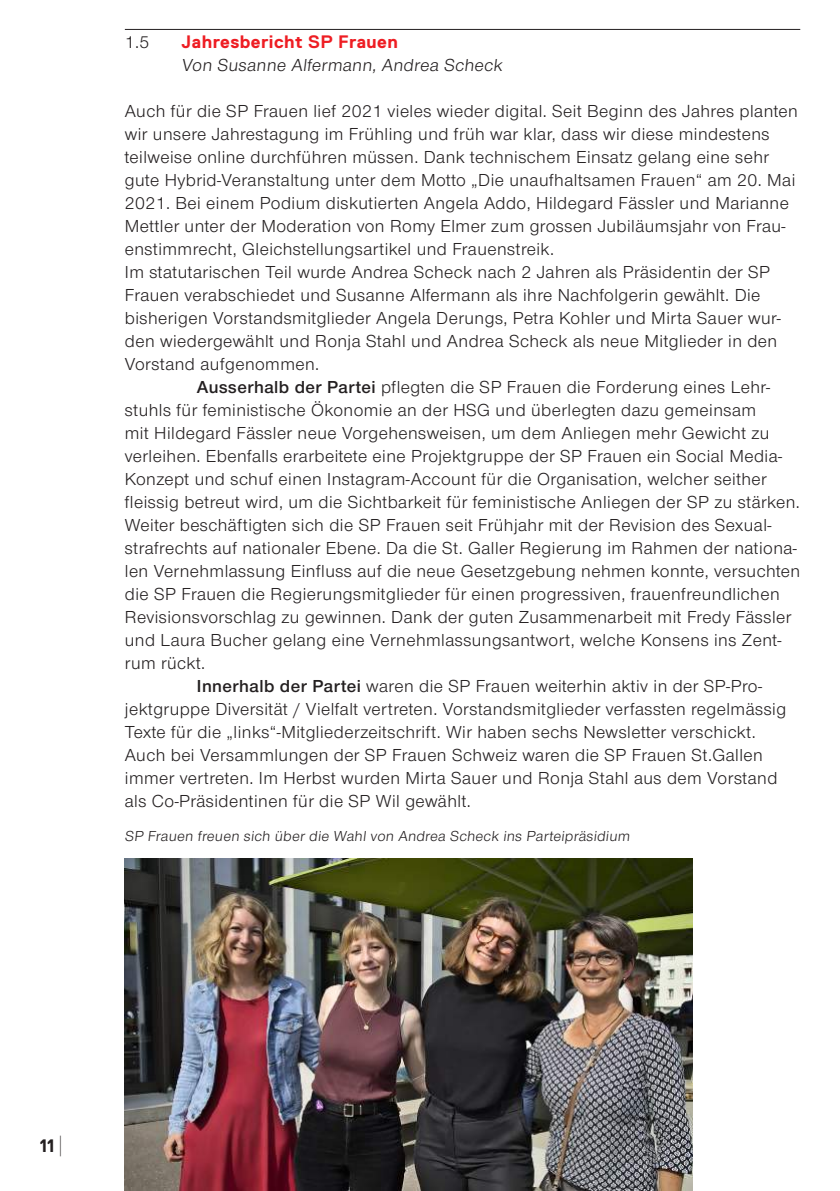
<style>
.page{position:relative;width:840px;height:1191px;background:#fff}
.page>*{position:absolute;margin:0;border:0;box-sizing:border-box;transform-origin:0 0}
.t1{font:18px "Nimbus San Nov";letter-spacing:.025em;color:#231f20}
.t2{font:700 18px "Replica";letter-spacing:.025em;color:#ee1d23}
.t3{font:700 18px "Replica";color:#231f20}
.t4{font:15px "Nimbus San Nov";color:#231f20}
.s1{font-family:"Nimbus San Nov Sem Bol"}
.s2{font-family:"Helvetica Neue";font-weight:900;font-stretch:condensed;font-size:28px}
</style>
<div class="page">
<hr style="left:125px;top:29px;width:674px;height:1px;background:#231f20">
<img style="left:125px;top:858px;width:567px;height:333px">
<p class="t1" style="left:125px;top:31px;width:26px">1.5</p>
<p class="t2" style="left:181px;top:31px;width:217px">Jahresbericht SP Frauen</p>
<p class="t1" style="left:181px;top:54px;width:324px">Von Susanne Alfermann, Andrea Scheck</p>
<p class="t1" style="left:125px;top:100px;width:674px">Auch für die SP Frauen lief 2021 vieles wieder digital. Seit Beginn des Jahres planten</p>
<p class="t1" style="left:125px;top:123px;width:645px">wir unsere Jahrestagung im Frühling und früh war klar, dass wir diese mindestens</p>
<p class="t1" style="left:125px;top:146px;width:645px">teilweise online durchführen müssen. Dank technischem Einsatz gelang eine sehr</p>
<p class="t1" style="left:125px;top:169px;width:671px">gute Hybrid-Veranstaltung unter dem Motto „Die unaufhaltsamen Frauen“ am 20. Mai</p>
<p class="t1" style="left:125px;top:192px;width:665px">2021. Bei einem Podium diskutierten Angela Addo, Hildegard Fässler und Marianne</p>
<p class="t1" style="left:125px;top:215px;width:661px">Mettler unter der Moderation von Romy Elmer zum grossen Jubiläumsjahr von Frau-</p>
<p class="t1" style="left:125px;top:238px;width:430px">enstimmrecht, Gleichstellungsartikel und Frauenstreik.</p>
<p class="t1" style="left:125px;top:261px;width:646px">Im statutarischen Teil wurde Andrea Scheck nach 2 Jahren als Präsidentin der SP</p>
<p class="t1" style="left:125px;top:284px;width:636px">Frauen verabschiedet und Susanne Alfermann als ihre Nachfolgerin gewählt. Die</p>
<p class="t1" style="left:125px;top:307px;width:657px">bisherigen Vorstandsmitglieder Angela Derungs, Petra Kohler und Mirta Sauer wur-</p>
<p class="t1" style="left:125px;top:330px;width:653px">den wiedergewählt und Ronja Stahl und Andrea Scheck als neue Mitglieder in den</p>
<p class="t1" style="left:125px;top:353px;width:196px">Vorstand aufgenommen.</p>
<p class="t1" style="left:197px;top:376px;width:574px"><span class="s1">Ausserhalb der Partei</span> pflegten die SP Frauen die Forderung eines Lehr-</p>
<p class="t1" style="left:125px;top:399px;width:632px">stuhls für feministische Ökonomie an der HSG und überlegten dazu gemeinsam</p>
<p class="t1" style="left:125px;top:422px;width:645px">mit Hildegard Fässler neue Vorgehensweisen, um dem Anliegen mehr Gewicht zu</p>
<p class="t1" style="left:125px;top:445px;width:658px">verleihen. Ebenfalls erarbeitete eine Projektgruppe der SP Frauen ein Social Media-</p>
<p class="t1" style="left:125px;top:468px;width:643px">Konzept und schuf einen Instagram-Account für die Organisation, welcher seither</p>
<p class="t1" style="left:125px;top:491px;width:676px">fleissig betreut wird, um die Sichtbarkeit für feministische Anliegen der SP zu stärken.</p>
<p class="t1" style="left:125px;top:514px;width:647px">Weiter beschäftigten sich die SP Frauen seit Frühjahr mit der Revision des Sexual-</p>
<p class="t1" style="left:125px;top:537px;width:673px">strafrechts auf nationaler Ebene. Da die St. Galler Regierung im Rahmen der nationa-</p>
<p class="t1" style="left:125px;top:560px;width:676px">len Vernehmlassung Einfluss auf die neue Gesetzgebung nehmen konnte, versuchten</p>
<p class="t1" style="left:125px;top:583px;width:656px">die SP Frauen die Regierungsmitglieder für einen progressiven, frauenfreundlichen</p>
<p class="t1" style="left:125px;top:606px;width:667px">Revisionsvorschlag zu gewinnen. Dank der guten Zusammenarbeit mit Fredy Fässler</p>
<p class="t1" style="left:125px;top:629px;width:658px">und Laura Bucher gelang eine Vernehmlassungsantwort, welche Konsens ins Zent-</p>
<p class="t1" style="left:125px;top:652px;width:82px">rum rückt.</p>
<p class="t1" style="left:197px;top:675px;width:566px"><span class="s1">Innerhalb der Partei</span> waren die SP Frauen weiterhin aktiv in der SP-Pro-</p>
<p class="t1" style="left:125px;top:698px;width:662px">jektgruppe Diversität / Vielfalt vertreten. Vorstandsmitglieder verfassten regelmässig</p>
<p class="t1" style="left:125px;top:721px;width:632px">Texte für die „links“-Mitgliederzeitschrift. Wir haben sechs Newsletter verschickt.</p>
<p class="t1" style="left:125px;top:744px;width:639px">Auch bei Versammlungen der SP Frauen Schweiz waren die SP Frauen St.Gallen</p>
<p class="t1" style="left:125px;top:767px;width:653px">immer vertreten. Im Herbst wurden Mirta Sauer und Ronja Stahl aus dem Vorstand</p>
<p class="t1" style="left:125px;top:790px;width:347px">als Co-Präsidentinen für die SP Wil gewählt.</p>
<p class="t4" style="left:125px;top:827px;width:508px">SP Frauen freuen sich über die Wahl von Andrea Scheck ins Parteipräsidium</p>
<p class="t3" style="left:40px;top:1135px;width:26px">11<span class="s2">|</span></p>
</div>
